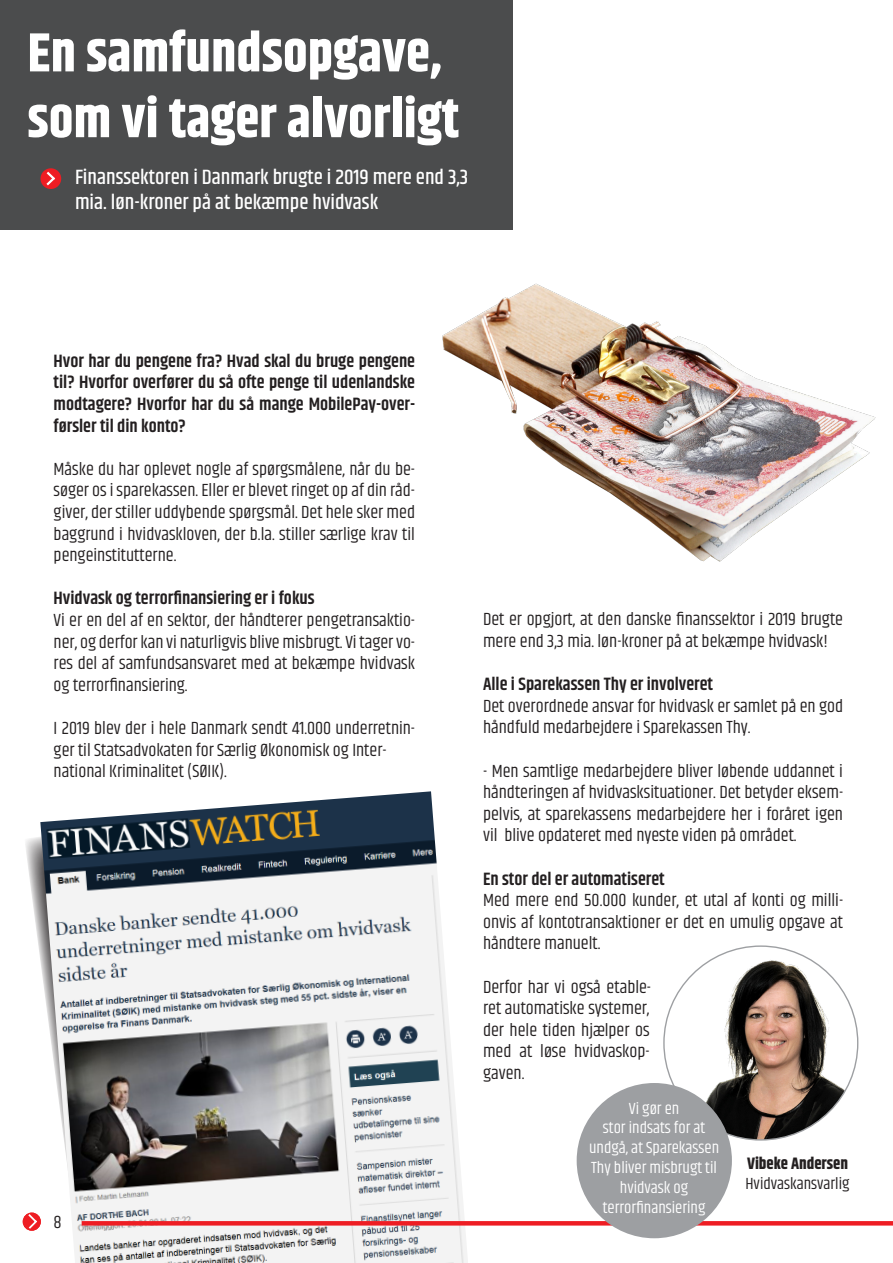
<style>
.page{position:relative;width:893px;height:1263px;background:#fff}
.page>*{position:absolute;margin:0;border:0;box-sizing:border-box;transform-origin:0 0}
.t1{font:700 54.75px/65.8px "Khand";color:#fff}
.t2{font:500 21px/25.2px "Khand";color:#fff}
.t3{font:18px/21.6px "Khand";color:#231f20;text-align:justify}
.t4{font:600 18px/21.6px "Khand";color:#231f20;text-align:justify}
.t5{font:16.5px "Khand";color:#fff}
.t6{font:16.5px "Khand";color:#231f20}
.t7{font:700 16.5px "Khand";color:#231f20}
</style>
<div class="page">
<img style="left:442px;top:283px;width:434px;height:279px">
<div style="left:0;top:0;width:513px;height:230px;background:#4b4c4d"></div>
<div style="left:40px;top:168px;width:21px;height:21px;background:#ee1d23;border-radius:50%"></div>
<svg style="left:44px;top:169px;width:14px;height:19px"></svg>
<svg style="left:24px;top:837px;width:16px;height:392px"></svg>
<img style="left:40px;top:791px;width:428px;height:472px">
<div style="left:23px;top:1212px;width:18px;height:19px;background:#ee1d23;border-radius:50%"></div>
<svg style="left:26px;top:1212px;width:13px;height:19px"></svg>
<svg style="left:82px;top:1221px;width:811px;height:4px;background:#ed2127"></svg>
<img style="left:676px;top:956px;width:182px;height:184px">
<div style="left:577px;top:1083px;width:155px;height:155px;background:#9d9fa2;border-radius:50%"></div>
<p class="t1" style="left:28px;top:23px;width:433px">En samfundsopgave, som vi tager alvorligt</p>
<p class="t2" style="left:75px;top:165px;width:395px">Finanssektoren i Danmark brugte i 2019 mere end 3,3 mia. løn-kroner på at bekæmpe hvidvask</p>
<p class="t4" style="left:54px;top:351px;width:363px">Hvor har du pengene fra? Hvad skal du bruge pengene til? Hvorfor overfører du så ofte penge til udenlandske modtagere? Hvorfor har du så mange MobilePay-over&shy;førsler til din konto?</p>
<p class="t3" style="left:54px;top:459px;width:363px">Måske du har oplevet nogle af spørgsmålene, når du be&shy;søger os i sparekassen. Eller er blevet ringet op af din råd&shy;giver, der stiller uddybende spørgsmål. Det hele sker med baggrund i hvidvaskloven, der b.la. stiller særlige krav til pengeinstitutterne.</p>
<p class="t4" style="left:54px;top:588px;width:263px">Hvidvask og terrorfinansiering er i fokus</p>
<p class="t3" style="left:54px;top:610px;width:363px">Vi er en del af en sektor, der håndterer pengetransaktio&shy;ner, og derfor kan vi naturligvis blive misbrugt. Vi tager vo&shy;res del af samfundsansvaret med at bekæmpe hvidvask og terrorfinansiering.</p>
<p class="t3" style="left:54px;top:718px;width:363px">I 2019 blev der i hele Danmark sendt 41.000 underretnin&shy;ger til Statsadvokaten for Særlig Økonomisk og Inter-</p>
<p class="t3" style="left:54px;top:761px;width:175px">national Kriminalitet (SØIK).</p>
<p class="t3" style="left:53px;top:1212px;width:10px">8</p>
<p class="t3" style="left:483px;top:610px;width:362px">Det er opgjort, at den danske finanssektor i 2019 brugte mere end 3,3 mia. løn-kroner på at bekæmpe hvidvask!</p>
<p class="t4" style="left:483px;top:674px;width:232px">Alle i Sparekassen Thy er involveret</p>
<p class="t3" style="left:483px;top:696px;width:362px">Det overordnede ansvar for hvidvask er samlet på en god håndfuld medarbejdere i Sparekassen Thy.</p>
<p class="t3" style="left:483px;top:761px;width:362px">- Men samtlige medarbejdere bliver løbende uddannet i håndteringen af hvidvasksituationer. Det betyder eksem&shy;pelvis, at sparekassens medarbejdere her i foråret igen vil blive opdateret med nyeste viden på området.</p>
<p class="t4" style="left:483px;top:869px;width:183px">En stor del er automatiseret</p>
<p class="t3" style="left:483px;top:891px;width:362px">Med mere end 50.000 kunder, et utal af konti og milli&shy;onvis af kontotransaktioner er det en umulig opgave at håndtere manuelt.</p>
<p class="t3" style="left:483px;top:977px;width:170px">Derfor har vi også etable&shy;ret automatiske systemer, der hele tiden hjælper os med at løse hvidvaskop&shy;gaven.</p>
<p class="t5" style="left:629px;top:1098px;width:52px">Vi gør en</p>
<p class="t5" style="left:603px;top:1118px;width:104px">stor indsats for at</p>
<p class="t5" style="left:589px;top:1138px;width:131px">undgå, at Sparekassen</p>
<p class="t5" style="left:591px;top:1157px;width:127px">Thy bliver misbrugt til</p>
<p class="t5" style="left:620px;top:1177px;width:70px">hvidvask og</p>
<p class="t5" style="left:603px;top:1197px;width:104px">terrorfinansiering</p>
<p class="t7" style="left:747px;top:1151px;width:103px">Vibeke Andersen</p>
<p class="t6" style="left:745px;top:1173px;width:106px">Hvidvaskansvarlig</p>
</div>
